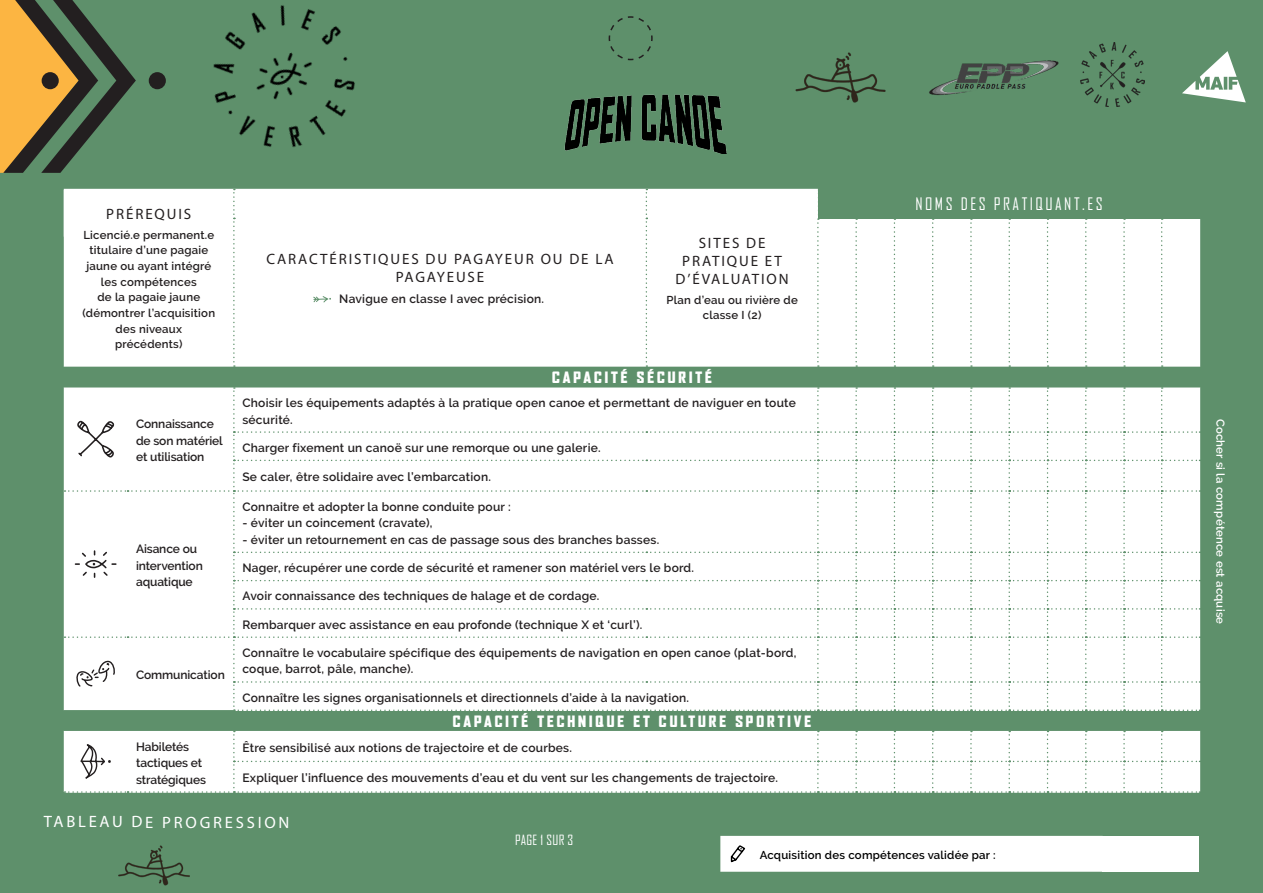
<style>
.page{position:relative;width:1263px;height:893px;background:#5e906b}
.page>*{position:absolute;margin:0;border:0;box-sizing:border-box;transform-origin:0 0}
.t1{font:16.5px "Myriad Pro";letter-spacing:.165em;color:#fff}
.Titre{font:16.5px "Agency FB";letter-spacing:.15em;color:#fff}
.Pratique{font:15px/18px "Myriad Pro";letter-spacing:.125em;color:#231f20;text-align:center}
.Titre-2{font:15px "Agency FB Black";letter-spacing:.2em;color:#fff}
.Pratique2{font:13.5px "Agency FB";letter-spacing:.02em;color:#fff}
.Corps{font:600 12px/16.5px "Raleway";letter-spacing:.02em;color:#231f20}
.Catégorie{font:600 12px/16.5px "Raleway";letter-spacing:-.01em;color:#231f20}
.Pratique2-2{font:600 12px "Raleway";letter-spacing:.02em;color:#231f20}
.Pratique2-3{font:600 11.4px/15.6px "Raleway";letter-spacing:.02em;color:#231f20;text-align:center}
.t2{font:600 11.4px "Raleway";letter-spacing:.02em;color:#000001}
.t3{font:600 11.4px "Raleway";letter-spacing:.02em;color:#fff}
</style>
<div class="page">
<svg style="left:0;top:0;width:134px;height:173px"></svg>
<div style="left:42px;top:72px;width:17px;height:17px;background:#231f20;border-radius:50%"></div>
<svg style="left:1182px;top:51px;width:64px;height:51px"></svg>
<img style="left:929px;top:60px;width:130px;height:35px">
<div style="left:1102px;top:836px;width:97px;height:36px;background:#fff"></div>
<div style="left:720px;top:836px;width:382px;height:36px;background:#fff"></div>
<img style="left:795px;top:52px;width:91px;height:39px">
<img style="left:118px;top:845px;width:72px;height:41px">
<div style="left:64px;top:189px;width:1136px;height:178px;background:#fff"></div>
<div style="left:818px;top:189px;width:382px;height:29px;background:#5e906b"></div>
<svg style="left:233px;top:230px;width:2px;height:137px"></svg>
<svg style="left:817px;top:190px;width:2px;height:177px"></svg>
<svg style="left:855px;top:218px;width:2px;height:149px"></svg>
<svg style="left:893px;top:218px;width:2px;height:149px"></svg>
<svg style="left:932px;top:218px;width:2px;height:149px"></svg>
<svg style="left:970px;top:218px;width:2px;height:149px"></svg>
<svg style="left:1008px;top:218px;width:2px;height:149px"></svg>
<svg style="left:1046px;top:218px;width:2px;height:149px"></svg>
<svg style="left:1085px;top:218px;width:2px;height:149px"></svg>
<svg style="left:1123px;top:218px;width:2px;height:149px"></svg>
<svg style="left:1161px;top:218px;width:2px;height:149px"></svg>
<svg style="left:646px;top:189px;width:1px;height:178px"></svg>
<div style="left:64px;top:387px;width:1136px;height:324px;background:#fff"></div>
<div style="left:64px;top:731px;width:1136px;height:62px;background:#fff"></div>
<svg style="left:313px;top:296px;width:18px;height:6px"></svg>
<img style="left:1080px;top:42px;width:64px;height:65px">
<img style="left:564px;top:91px;width:322px;height:62px">
<svg style="left:608px;top:16px;width:45px;height:45px"></svg>
<img style="left:134px;top:5px;width:304px;height:225px">
<p class="Pratique" style="left:106px;top:204px;width:87px">PRÉREQUIS</p>
<p class="Pratique2-3" style="left:83px;top:227px;width:134px">Licencié.e permanent.e titulaire d’une pagaie jaune ou ayant intégré les compétences<br>de la pagaie jaune (démontrer l’acquisition des niveaux précédents)</p>
<p class="Catégorie" style="left:136px;top:416px;width:88px">Connaissance de son matériel et utilisation</p>
<p class="Catégorie" style="left:136px;top:541px;width:68px">Aisance ou intervention aquatique</p>
<p class="Catégorie" style="left:136px;top:667px;width:90px">Communication</p>
<p class="Pratique" style="left:266px;top:250px;width:349px">CARACTÉRISTIQUES DU PAGAYEUR OU DE LA<br>PAGAYEUSE</p>
<p class="Pratique2-2" style="left:339px;top:292px;width:206px">Navigue en classe I avec précision.</p>
<p class="Pratique" style="left:676px;top:233px;width:114px">SITES DE<br>PRATIQUE ET<br>D’ÉVALUATION</p>
<p class="Pratique2-3" style="left:666px;top:292px;width:133px">Plan d’eau ou rivière de classe I (2)</p>
<p class="Titre-2" style="left:552px;top:369px;width:161px">CAPACITÉ SÉCURITÉ</p>
<p class="Corps" style="left:242px;top:395px;width:555px">Choisir les équipements adaptés à la pratique open canoe et permettant de naviguer en toute sécurité.</p>
<p class="Corps" style="left:242px;top:439px;width:360px">Charger fixement un canoë sur une remorque ou une galerie.</p>
<p class="Corps" style="left:242px;top:469px;width:250px">Se caler, être solidaire avec l’embarcation.</p>
<p class="Corps" style="left:242px;top:498px;width:270px">Connaitre et adopter la bonne conduite pour :</p>
<p class="Corps" style="left:242px;top:515px;width:192px">- éviter un coincement (cravate),</p>
<p class="Corps" style="left:242px;top:531px;width:418px">- éviter un retournement en cas de passage sous des branches basses.</p>
<p class="Corps" style="left:242px;top:560px;width:453px">Nager, récupérer une corde de sécurité et ramener son matériel vers le bord.</p>
<p class="Corps" style="left:242px;top:588px;width:358px">Avoir connaissance des techniques de halage et de cordage.</p>
<p class="Corps" style="left:242px;top:616px;width:402px">Rembarquer avec assistance en eau profonde (technique X et ‘curl’).</p>
<p class="Corps" style="left:242px;top:644px;width:555px">Connaître le vocabulaire spécifique des équipements de navigation en open canoe (plat-bord, coque, barrot, pâle, manche).</p>
<p class="Corps" style="left:242px;top:689px;width:448px">Connaître les signes organisationnels et directionnels d’aide à la navigation.</p>
<p class="Titre-2" style="left:453px;top:712px;width:360px">CAPACITÉ TECHNIQUE ET CULTURE SPORTIVE</p>
<p class="Catégorie" style="left:136px;top:738px;width:71px">Habiletés tactiques et stratégiques</p>
<p class="Corps" style="left:242px;top:739px;width:331px">Être sensibilisé aux notions de trajectoire et de courbes.</p>
<p class="Corps" style="left:242px;top:770px;width:537px">Expliquer l’influence des mouvements d’eau et du vent sur les changements de trajectoire.</p>
<h1 class="t1" style="left:44px;top:812px;width:247px">TABLEAU DE PROGRESSION</h1>
<p class="Pratique2" style="left:515px;top:831px;width:60px">PAGE 1 SUR 3</p>
<p class="Titre" style="left:915px;top:194px;width:189px">NOMS DES PRATIQUANT.ES</p>
<p class="t2" style="left:760px;top:849px;width:237px">Acquisition des compétences validée par :</p>
<p class="t3" style="left:1227px;top:418px;width:207px;rotate:90deg">Cocher si la compétence est acquise</p>
</div>
